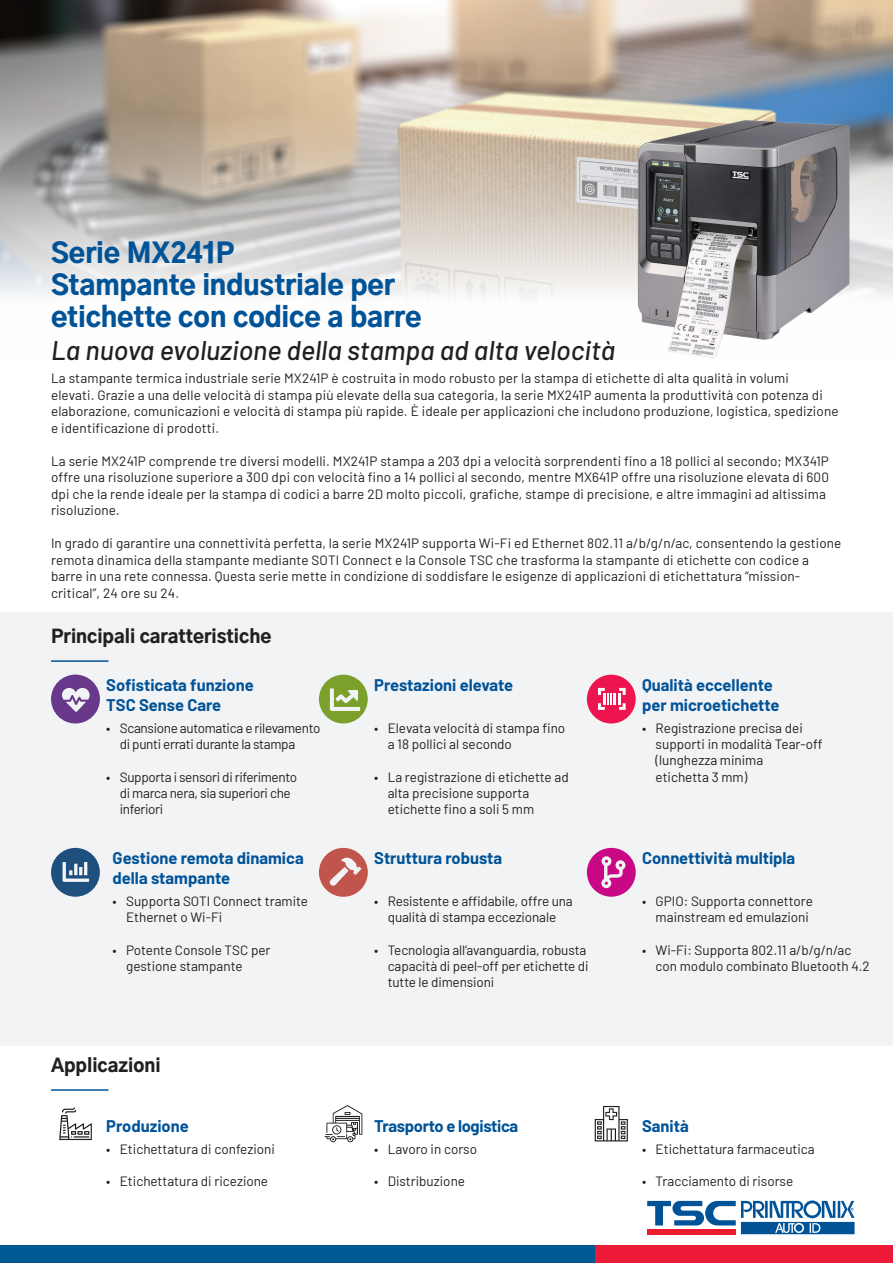
<style>
.page{position:relative;width:893px;height:1263px;background:#fff}
.page>*{position:absolute;margin:0;border:0;box-sizing:border-box;transform-origin:0 0}
.t1{font:900 27px/32.4px "Gothic A1";letter-spacing:-.005em;color:#015398}
.t2{font:italic 500 27px "Barlow";color:#231f20}
.t3{font:900 18px "Gothic A1";color:#231f20}
.t4{font:700 16.5px/19.8px "Barlow";color:#015398}
.t5{font:700 16.5px "Barlow";letter-spacing:-.02em;color:#015398}
.t6{font:13.5px/16.2px "Barlow";letter-spacing:.005em;color:#231f20}
.t7{font:13.5px/16.2px "Barlow";letter-spacing:-.025em;color:#231f20}
</style>
<div class="page">
<div style="left:0;top:612px;width:893px;height:434px;background:#f2f3f4"></div>
<img style="left:0;top:0;width:893px;height:298px">
<div style="left:594px;top:1246px;width:299px;height:17px;background:#ed1a37"></div>
<div style="left:0;top:1246px;width:594px;height:17px;background:#015993"></div>
<svg style="left:647px;top:1200px;width:207px;height:34px"></svg>
<svg style="left:59px;top:1107px;width:33px;height:33px"></svg>
<svg style="left:324px;top:1105px;width:38px;height:37px"></svg>
<svg style="left:595px;top:1106px;width:33px;height:35px"></svg>
<hr style="left:51px;top:1089px;width:57px;height:2px;background:#015398">
<img style="left:627px;top:111px;width:233px;height:247px">
<hr style="left:51px;top:660px;width:57px;height:2px;background:#015398">
<svg style="left:51px;top:675px;width:49px;height:48px"></svg>
<svg style="left:319px;top:848px;width:49px;height:49px"></svg>
<svg style="left:51px;top:848px;width:49px;height:49px"></svg>
<svg style="left:587px;top:848px;width:49px;height:49px"></svg>
<svg style="left:319px;top:675px;width:49px;height:48px"></svg>
<div style="left:587px;top:675px;width:49px;height:48px;background:#ed1450;border-radius:50%"></div>
<svg style="left:598px;top:688px;width:28px;height:22px"></svg>
<h1 class="t1" style="left:51px;top:235px;width:372px">Serie MX241P<br>Stampante industriale per etichette con codice a barre</h1>
<h1 class="t2" style="left:51px;top:330px;width:565px">La nuova evoluzione della stampa ad alta velocità</h1>
<p class="t6" style="left:51px;top:369px;width:789px">La stampante termica industriale serie MX241P è costruita in modo robusto per la stampa di etichette di alta qualità in volumi<br>elevati. Grazie a una delle velocità di stampa più elevate della sua categoria, la serie MX241P aumenta la produttività con potenza di elaborazione, comunicazioni e velocità di stampa più rapide. È ideale per applicazioni che includono produzione, logistica, spedizione e identificazione di prodotti.</p>
<p class="t6" style="left:51px;top:452px;width:779px">La serie MX241P comprende tre diversi modelli. MX241P stampa a 203 dpi a velocità sorprendenti fino a 18 pollici al secondo; MX341P offre una risoluzione superiore a 300 dpi con velocità fino a 14 pollici al secondo, mentre MX641P offre una risoluzione elevata di 600 dpi che la rende ideale per la stampa di codici a barre 2D molto piccoli, grafiche, stampe di precisione, e altre immagini ad altissima risoluzione.</p>
<p class="t6" style="left:51px;top:534px;width:792px">In grado di garantire una connettività perfetta, la serie MX241P supporta Wi-Fi ed Ethernet 802.11 a/b/g/n/ac, consentendo la gestione remota dinamica della stampante mediante SOTI Connect e la Console TSC che trasforma la stampante di etichette con codice a barre in una rete connessa. Questa serie mette in condizione di soddisfare le esigenze di applicazioni di etichettatura “mission&shy;critical”, 24 ore su 24.</p>
<h2 class="t3" style="left:51px;top:622px;width:222px">Principali caratteristiche</h2>
<p class="t4" style="left:106px;top:674px;width:149px">Sofisticata funzione<br>TSC Sense Care</p>
<p class="t7" style="left:120px;top:719px;width:202px;text-indent:-14px">• Scansione automatica e rilevamento di punti errati durante la stampa</p>
<p class="t7" style="left:120px;top:767px;width:179px;text-indent:-14px">• Supporta i sensori di riferimento di marca nera, sia superiori che inferiori</p>
<p class="t4" style="left:113px;top:847px;width:193px">Gestione remota dinamica della stampante</p>
<p class="t6" style="left:126px;top:892px;width:183px;text-indent:-14px">• Supporta SOTI Connect tramite<br>Ethernet o Wi-Fi</p>
<p class="t6" style="left:126px;top:941px;width:146px;text-indent:-14px">• Potente Console TSC per gestione stampante</p>
<h2 class="t3" style="left:51px;top:1050px;width:111px">Applicazioni</h2>
<p class="t4" style="left:106px;top:1115px;width:84px">Produzione</p>
<p class="t6" style="left:106px;top:1140px;width:170px">• Etichettatura di confezioni</p>
<p class="t6" style="left:106px;top:1172px;width:163px">• Etichettatura di ricezione</p>
<p class="t4" style="left:374px;top:674px;width:141px">Prestazioni elevate</p>
<p class="t6" style="left:388px;top:719px;width:179px;text-indent:-13px">• Elevata velocità di stampa fino a 18 pollici al secondo</p>
<p class="t6" style="left:388px;top:767px;width:183px;text-indent:-13px">• La registrazione di etichette ad alta precisione supporta etichette fino a soli 5 mm</p>
<p class="t4" style="left:374px;top:847px;width:130px">Struttura robusta</p>
<p class="t6" style="left:374px;top:892px;width:200px;text-align:center">• Resistente e affidabile, offre una qualità di stampa eccezionale</p>
<p class="t6" style="left:388px;top:941px;width:202px;text-indent:-13px">• Tecnologia all‘avanguardia, robusta capacità di peel-off per etichette di tutte le dimensioni</p>
<p class="t5" style="left:374px;top:1114px;width:146px">Trasporto e logistica</p>
<p class="t6" style="left:374px;top:1140px;width:104px">• Lavoro in corso</p>
<p class="t6" style="left:374px;top:1172px;width:92px">• Distribuzione</p>
<p class="t4" style="left:642px;top:674px;width:139px">Qualità eccellente per microetichette</p>
<p class="t6" style="left:656px;top:719px;width:169px;text-indent:-14px">• Registrazione precisa dei supporti in modalità Tear-off (lunghezza minima<br>etichetta 3 mm)</p>
<p class="t4" style="left:642px;top:847px;width:155px">Connettività multipla</p>
<p class="t6" style="left:642px;top:892px;width:172px;text-align:right">• GPIO: Supporta connettore mainstream ed emulazioni</p>
<p class="t6" style="left:656px;top:941px;width:216px;text-indent:-14px">• Wi-Fi: Supporta 802.11 a/b/g/n/ac con modulo combinato Bluetooth 4.2</p>
<p class="t4" style="left:642px;top:1115px;width:48px">Sanità</p>
<p class="t6" style="left:642px;top:1140px;width:174px">• Etichettatura farmaceutica</p>
<p class="t6" style="left:642px;top:1172px;width:153px">• Tracciamento di risorse</p>
</div>
